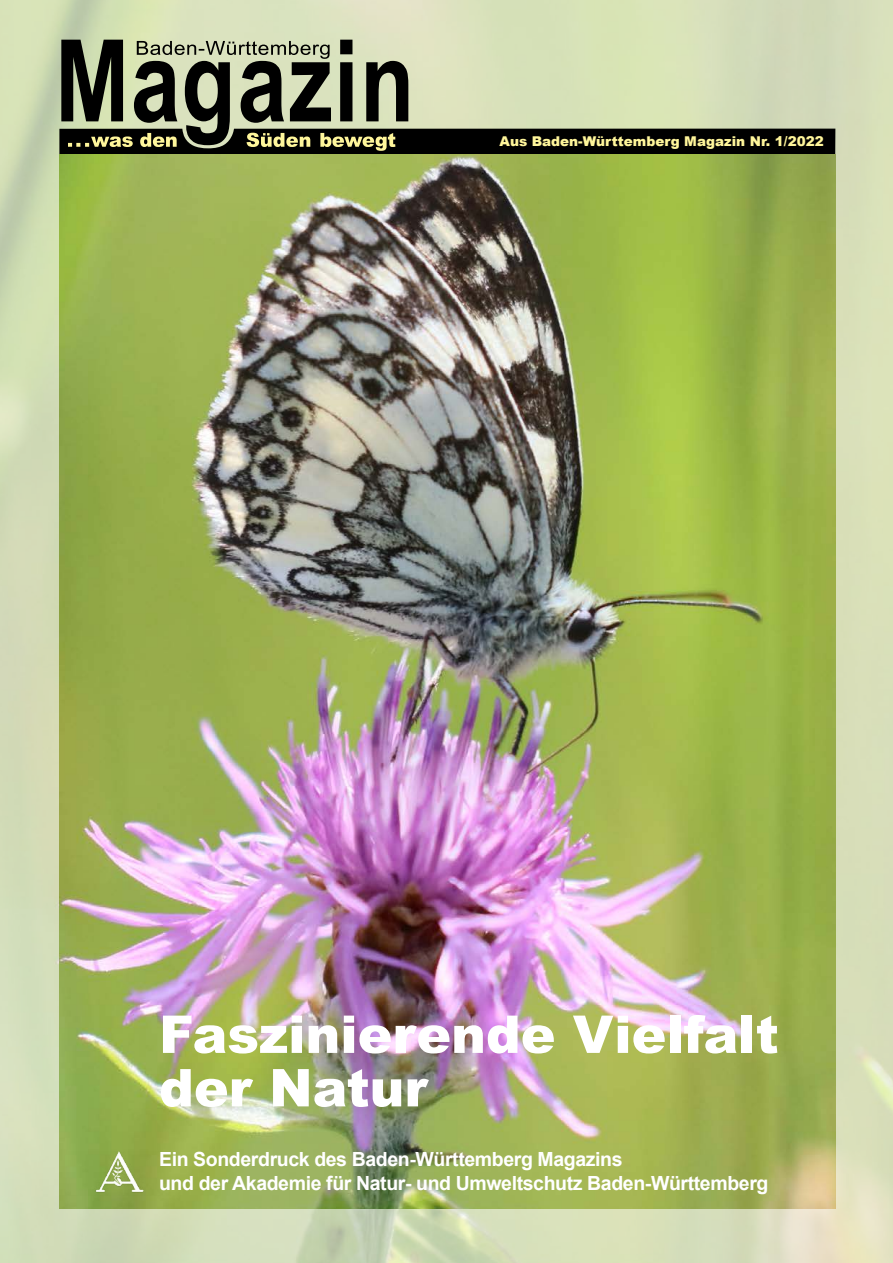
<style>
.page{position:relative;width:893px;height:1263px;background:#fff}
.page>*{position:absolute;margin:0;border:0;box-sizing:border-box;transform-origin:0 0}
.t1{font:900 52.2px/53.4px "Arial";color:#fff}
.t2{font:700 19.5px/24px "Arial";letter-spacing:-.02em;color:#fff}
.t3{font:900 13.5px "Arial";color:#fff69b}
</style>
<div class="page">
<img style="left:0;top:0;width:893px;height:1263px">
<svg style="left:59px;top:40px;width:776px;height:114px;background:#8b9177"></svg>
<img style="left:59px;top:154px;width:776px;height:1055px">
<img style="left:68px;top:1152px;width:102px;height:44px">
<p class="t3" style="left:500px;top:131px;width:326px">Aus Baden-Württemberg Magazin Nr. 1/2022</p>
<h1 class="t1" style="left:159px;top:1006px;width:621px">Faszinierende Vielfalt der Natur</h1>
<h2 class="t2" style="left:159px;top:1148px;width:611px">Ein Sonderdruck des Baden-Württemberg Magazins<br>und der Akademie für Natur- und Umweltschutz Baden-Württemberg</h2>
</div>
